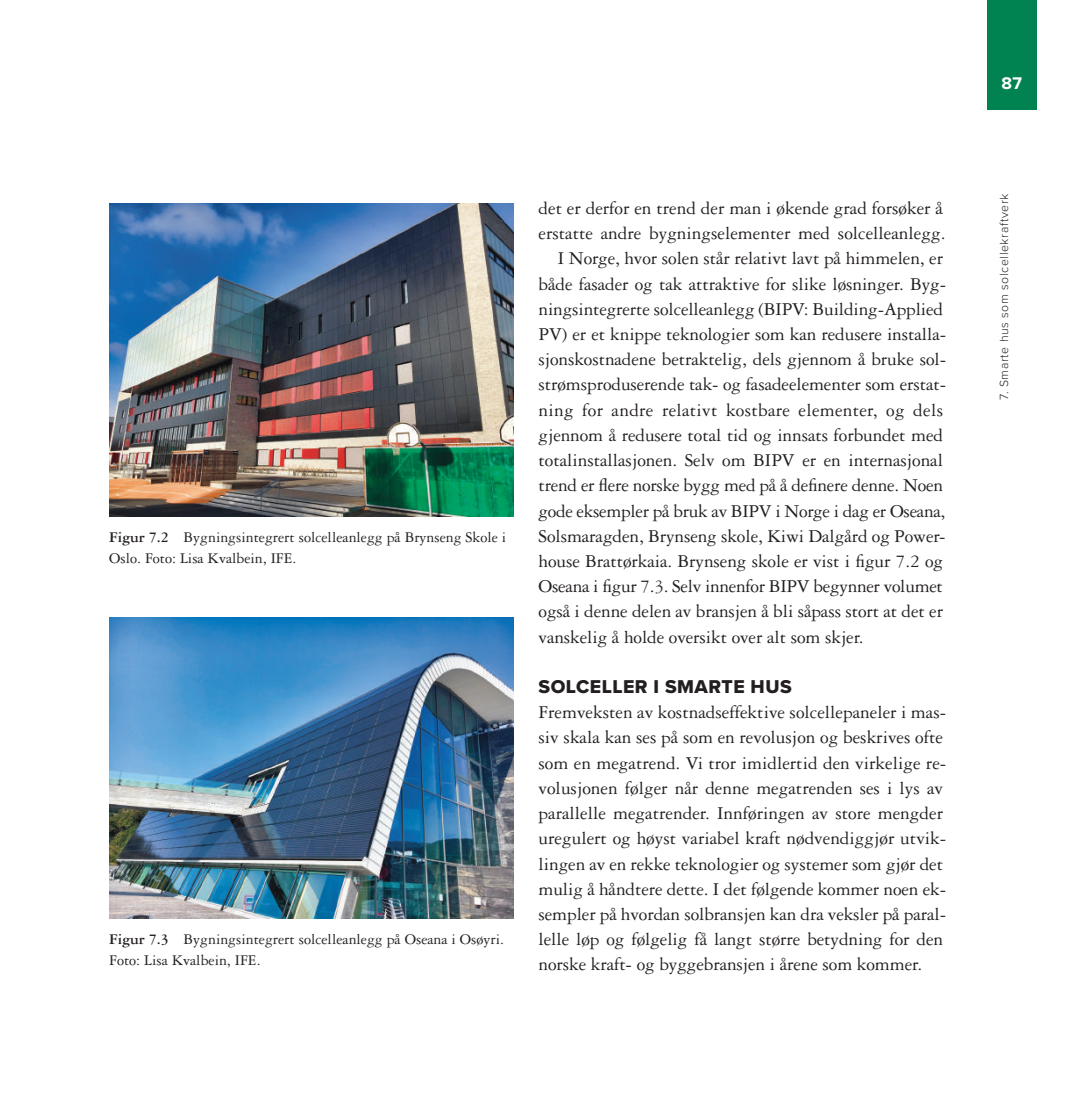
<style>
.page{position:relative;width:1092px;height:1117px;background:#fff}
.page>*{position:absolute;margin:0;border:0;box-sizing:border-box;transform-origin:0 0}
.t1{font:19.25px/25.2px "Garamond 3 LT Std";letter-spacing:-.005em;color:#231f20}
.t2{font:19.25px "Garamond 3 LT Std";letter-spacing:.015em;color:#231f20}
.t3{font:19.25px "Proxima Nova Extrabld";letter-spacing:.025em;color:#231f20}
.t4{font:700 17.5px "Proxima Nova";color:#fff}
.t5{font:15.75px/21px "Garamond 3 LT Std";color:#231f20}
.t6{font:300 12.25px "Proxima Nova";letter-spacing:.05em;color:#231f20}
.s1{font-weight:700}
</style>
<div class="page">
<div style="left:987px;top:0;width:49px;height:109px;background:#008351"></div>
<img style="left:109px;top:203px;width:404px;height:313px">
<img style="left:109px;top:617px;width:404px;height:301px">
<p class="t5" style="left:109px;top:528px;width:398px"><span class="s1">Figur 7.2</span> Bygningsintegrert solcelleanlegg på Brynseng Skole i<br>Oslo. Foto: Lisa Kvalbein, IFE.</p>
<p class="t5" style="left:109px;top:930px;width:396px"><span class="s1">Figur 7.3</span> Bygningsintegrert solcelleanlegg på Oseana i Osøyri.<br>Foto: Lisa Kvalbein, IFE.</p>
<p class="t1" style="left:538px;top:197px;width:406px">det er derfor en trend der man i økende grad forsøker å</p>
<p class="t1" style="left:538px;top:222px;width:408px">erstatte andre bygningselementer med solcelleanlegg.</p>
<p class="t1" style="left:557px;top:247px;width:387px">I Norge, hvor solen står relativt lavt på himmelen, er</p>
<p class="t1" style="left:538px;top:273px;width:409px">både fasader og tak attraktive for slike løsninger. Byg-</p>
<p class="t1" style="left:538px;top:298px;width:406px">ningsintegrerte solcelleanlegg (BIPV: Building-Applied</p>
<p class="t1" style="left:538px;top:323px;width:409px">PV) er et knippe teknologier som kan redusere installa-</p>
<p class="t1" style="left:538px;top:348px;width:409px">sjonskostnadene betraktelig, dels gjennom å bruke sol-</p>
<p class="t1" style="left:538px;top:373px;width:409px">strømsproduserende tak- og fasadeelementer som erstat-</p>
<p class="t2" style="left:538px;top:403px;width:406px">ning for andre relativt kostbare elementer, og dels</p>
<p class="t1" style="left:538px;top:424px;width:406px">gjennom å redusere total tid og innsats forbundet med</p>
<p class="t1" style="left:538px;top:449px;width:406px">totalinstallasjonen. Selv om BIPV er en internasjonal</p>
<p class="t1" style="left:538px;top:474px;width:406px">trend er flere norske bygg med på å definere denne. Noen</p>
<p class="t1" style="left:538px;top:499px;width:408px">gode eksempler på bruk av BIPV i Norge i dag er Oseana,</p>
<p class="t1" style="left:538px;top:525px;width:408px">Solsmaragden, Brynseng skole, Kiwi Dalgård og Power-</p>
<p class="t1" style="left:538px;top:550px;width:406px">house Brattørkaia. Brynseng skole er vist i figur 7.2 og</p>
<p class="t1" style="left:538px;top:575px;width:406px">Oseana i figur 7.3. Selv innenfor BIPV begynner volumet</p>
<p class="t1" style="left:538px;top:600px;width:406px">også i denne delen av bransjen å bli såpass stort at det er</p>
<p class="t1" style="left:538px;top:625px;width:326px">vanskelig å holde oversikt over alt som skjer.</p>
<p class="t3" style="left:538px;top:680px;width:255px">SOLCELLER I SMARTE HUS</p>
<p class="t1" style="left:538px;top:701px;width:409px">Fremveksten av kostnadseffektive solcellepaneler i mas&shy;siv skala kan ses på som en revolusjon og beskrives ofte som en megatrend. Vi tror imidlertid den virkelige re&shy;volusjonen følger når denne megatrenden ses i lys av parallelle megatrender. Innføringen av store mengder uregulert og høyst variabel kraft nødvendiggjør utvik&shy;lingen av en rekke teknologier og systemer som gjør det mulig å håndtere dette. I det følgende kommer noen ek&shy;sempler på hvordan solbransjen kan dra veksler på paral&shy;lelle løp og følgelig få langt større betydning for den norske kraft- og byggebransjen i årene som kommer.</p>
<p class="t4" style="left:1001px;top:77px;width:22px">87</p>
<p class="t6" style="left:999px;top:400px;width:208px;rotate:-90deg">7. Smarte hus som solcellekraftverk</p>
</div>
